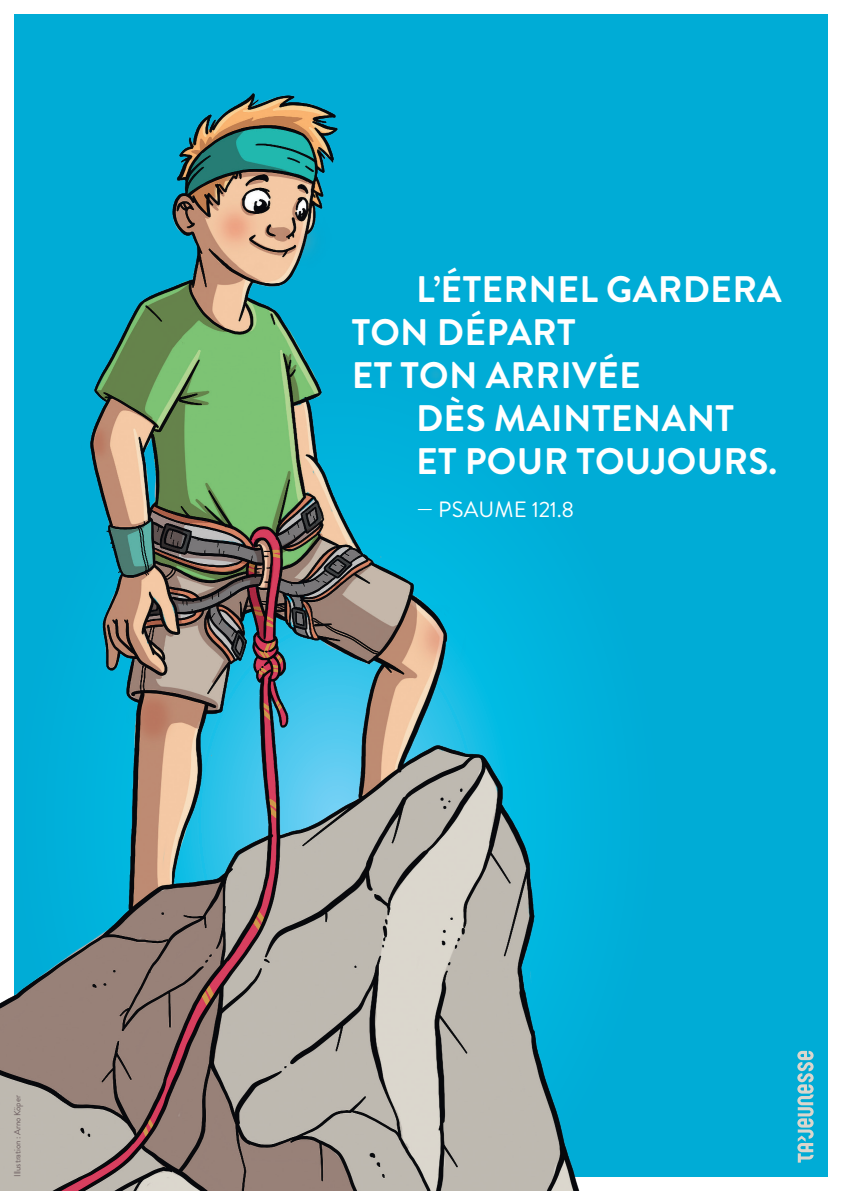
<style>
.page{position:relative;width:842px;height:1191px;background:#fff}
.page>*{position:absolute;margin:0;border:0;box-sizing:border-box;transform-origin:0 0}
.t1{font:700 36.9px/43px "Brandon Grotesque";letter-spacing:.01em;color:#fff}
.t2{font:22.1px "Brandon Grotesque";letter-spacing:.01em;color:#fff}
.t3{font:9px "Brandon Grotesque";letter-spacing:-.01em;color:#6d5e60}
</style>
<div class="page">
<img style="left:0;top:14px;width:828px;height:1177px">
<svg style="left:797px;top:1050px;width:17px;height:112px;background:#6fc1d1"></svg>
<p class="t3" style="left:11px;top:1176px;width:83px;rotate:-90deg">Illustration: Arno Köper</p>
<p class="t1" style="left:352px;top:269px;width:431px;text-indent:64px">L’ÉTERNEL GARDERA<br>TON DÉPART<br>ET TON ARRIVÉE</p>
<p class="t1" style="left:416px;top:398px;width:363px">DÈS MAINTENANT<br>ET POUR TOUJOURS.</p>
<p class="t2" style="left:416px;top:494px;width:160px">— PSAUME 121.8</p>
</div>
